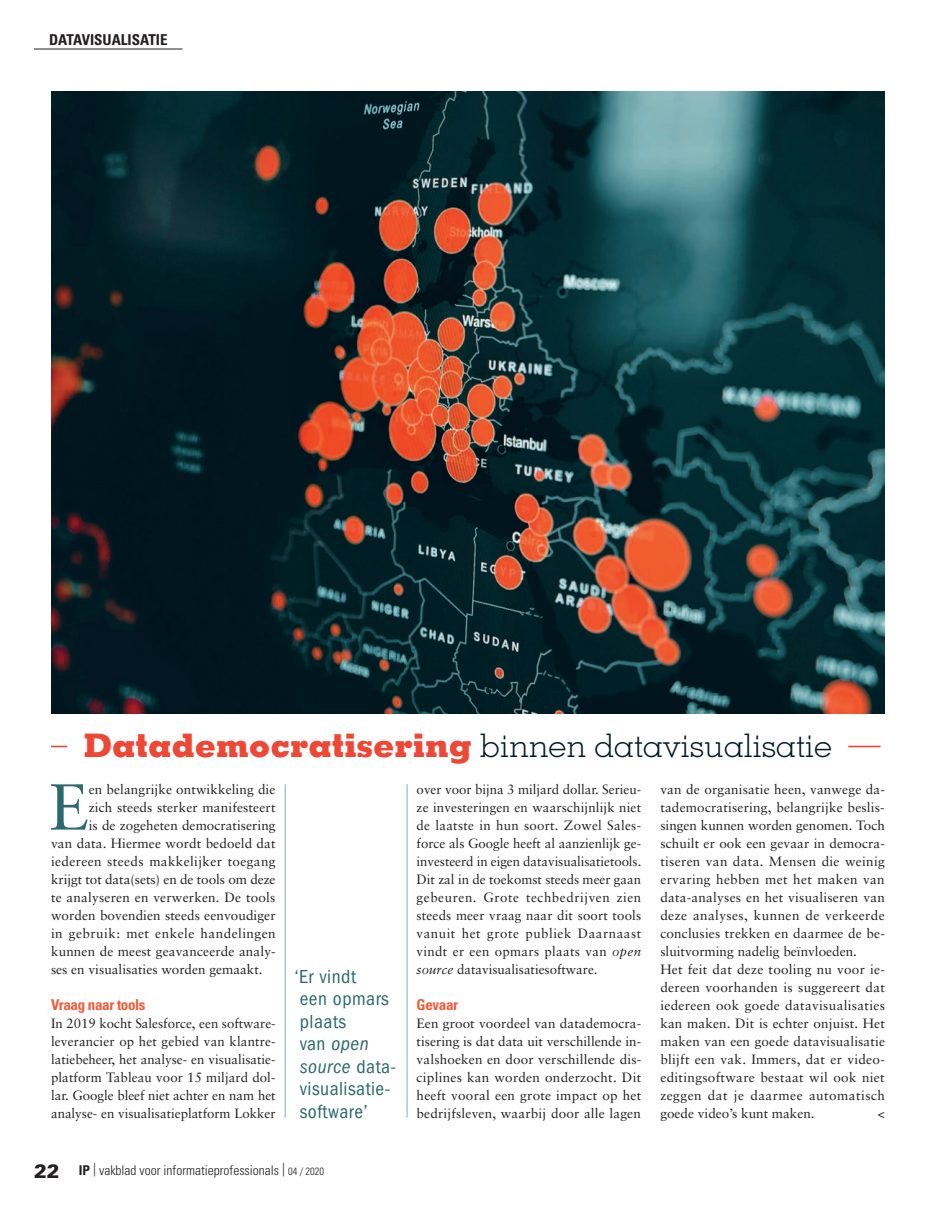
<style>
.page{position:relative;width:936px;height:1212px;background:#fff}
.page>*{position:absolute;margin:0;border:0;box-sizing:border-box;transform-origin:0 0}
.t1{font:65.1px "Sabon";color:#2b696f}
.t2{font:300 32.4px "Memphis";color:#001922}
.t3{font:condensed 19.5px/22.5px "Franklin Gothic";letter-spacing:.025em;color:#2b696f}
.t4{font:700 condensed 15px "Univers";letter-spacing:-.025em;color:#f05a3b}
.t5{font:700 condensed 15px "Univers";color:#231f20}
.t6{font:13.5px/18px "Sabon";letter-spacing:.01em;color:#231f20;text-align:justify}
.t7{font:300 condensed 13.5px "Univers";color:#231f20}
.t8{font:13.5px "Sabon";letter-spacing:.035em;color:#231f20}
.s1{font-weight:800;color:#ef4735}
.s2{font-style:italic}
.s3{font-weight:900;font-stretch:normal;font-size:19.2px}
.s4{font-weight:700}
.s5{font-size:10.5px}
</style>
<div class="page">
<hr style="left:284px;top:784px;width:2px;height:333px;background:#87b4b9">
<hr style="left:406px;top:784px;width:1px;height:333px;background:#87b4b9">
<hr style="left:34px;top:49px;width:148px;height:1px;background:#231f20">
<svg style="left:51px;top:746px;width:16px;height:1px"></svg>
<hr style="left:848px;top:746px;width:32px;height:1px;background:#ef4735">
<img style="left:51px;top:92px;width:833px;height:622px">
<p class="t5" style="left:49px;top:31px;width:120px">DATAVISUALISATIE</p>
<h2 class="t2" style="left:83px;top:726px;width:750px"><span class="s1">Datademocratisering</span> binnen datavisualisatie</h2>
<h1 class="t1" style="left:49px;top:768px;width:41px">E</h1>
<p class="t6" style="left:89px;top:780px;width:188px">en belangrijke ontwikkeling die</p>
<p class="t6" style="left:89px;top:798px;width:188px">zich steeds sterker manifesteert</p>
<p class="t6" style="left:89px;top:816px;width:188px">is de zogeheten democratisering</p>
<p class="t6" style="left:51px;top:834px;width:226px">van data. Hiermee wordt bedoeld dat</p>
<p class="t6" style="left:51px;top:852px;width:226px">iedereen steeds makkelijker toegang</p>
<p class="t6" style="left:51px;top:870px;width:226px">krijgt tot data(sets) en de tools om deze</p>
<p class="t6" style="left:51px;top:888px;width:226px">te analyseren en verwerken. De tools</p>
<p class="t6" style="left:51px;top:906px;width:226px">worden bovendien steeds eenvoudiger</p>
<p class="t8" style="left:51px;top:925px;width:226px">in gebruik: met enkele handelingen</p>
<p class="t6" style="left:51px;top:942px;width:226px">kunnen de meest geavanceerde analy-</p>
<p class="t6" style="left:51px;top:960px;width:213px">ses en visualisaties worden gemaakt.</p>
<p class="t4" style="left:51px;top:995px;width:96px">Vraag naar tools</p>
<p class="t6" style="left:51px;top:1014px;width:226px">In 2019 kocht Salesforce, een software&shy;leverancier op het gebied van klantre&shy;latiebeheer, het analyse- en visualisatie&shy;platform Tableau voor 15 miljard dol&shy;lar. Google bleef niet achter en nam het analyse- en visualisatieplatform Lokker</p>
<h3 class="t3" style="left:295px;top:965px;width:103px">‘Er vindt<br>een opmars plaats<br>van <span class="s2">open source</span> data&shy;visualisatie&shy;software’</h3>
<p class="t7" style="left:34px;top:1162px;width:292px"><span class="s3">22</span> <span class="s4">IP</span> | vakblad voor informatieprofessionals | <span class="s5">04 / 2020</span></p>
<p class="t6" style="left:416px;top:780px;width:226px">over voor bijna 3 miljard dollar. Serieu&shy;ze investeringen en waarschijnlijk niet de laatste in hun soort. Zowel Sales&shy;force als Google heeft al aanzienlijk ge&shy;investeerd in eigen datavisualisatietools.<br>Dit zal in de toekomst steeds meer gaan gebeuren. Grote techbedrijven zien steeds meer vraag naar dit soort tools vanuit het grote publiek Daarnaast vindt er een opmars plaats van <span class="s2">open source</span> datavisualisatiesoftware.</p>
<p class="t4" style="left:416px;top:995px;width:43px">Gevaar</p>
<p class="t6" style="left:416px;top:1014px;width:226px">Een groot voordeel van datademocra&shy;tisering is dat data uit verschillende in&shy;valshoeken en door verschillende dis&shy;ciplines kan worden onderzocht. Dit heeft vooral een grote impact op het bedrijfsleven, waarbij door alle lagen</p>
<p class="t6" style="left:660px;top:780px;width:226px;text-align:left">van de organisatie heen, vanwege da&shy;tademocratisering, belangrijke beslis&shy;singen kunnen worden genomen. Toch schuilt er ook een gevaar in democra&shy;tiseren van data. Mensen die weinig ervaring hebben met het maken van data-analyses en het visualiseren van deze analyses, kunnen de verkeerde conclusies trekken en daarmee de be&shy;sluitvorming nadelig beïnvloeden.<br>Het feit dat deze tooling nu voor ie&shy;dereen voorhanden is suggereert dat iedereen ook goede datavisualisaties kan maken. Dit is echter onjuist. Het maken van een goede datavisualisatie blijft een vak. Immers, dat er video&shy;editingsoftware bestaat wil ook niet zeggen dat je daarmee automatisch goede video’s kunt maken.</p>
<p class="t6" style="left:877px;top:1104px;width:9px">&lt;</p>
</div>
